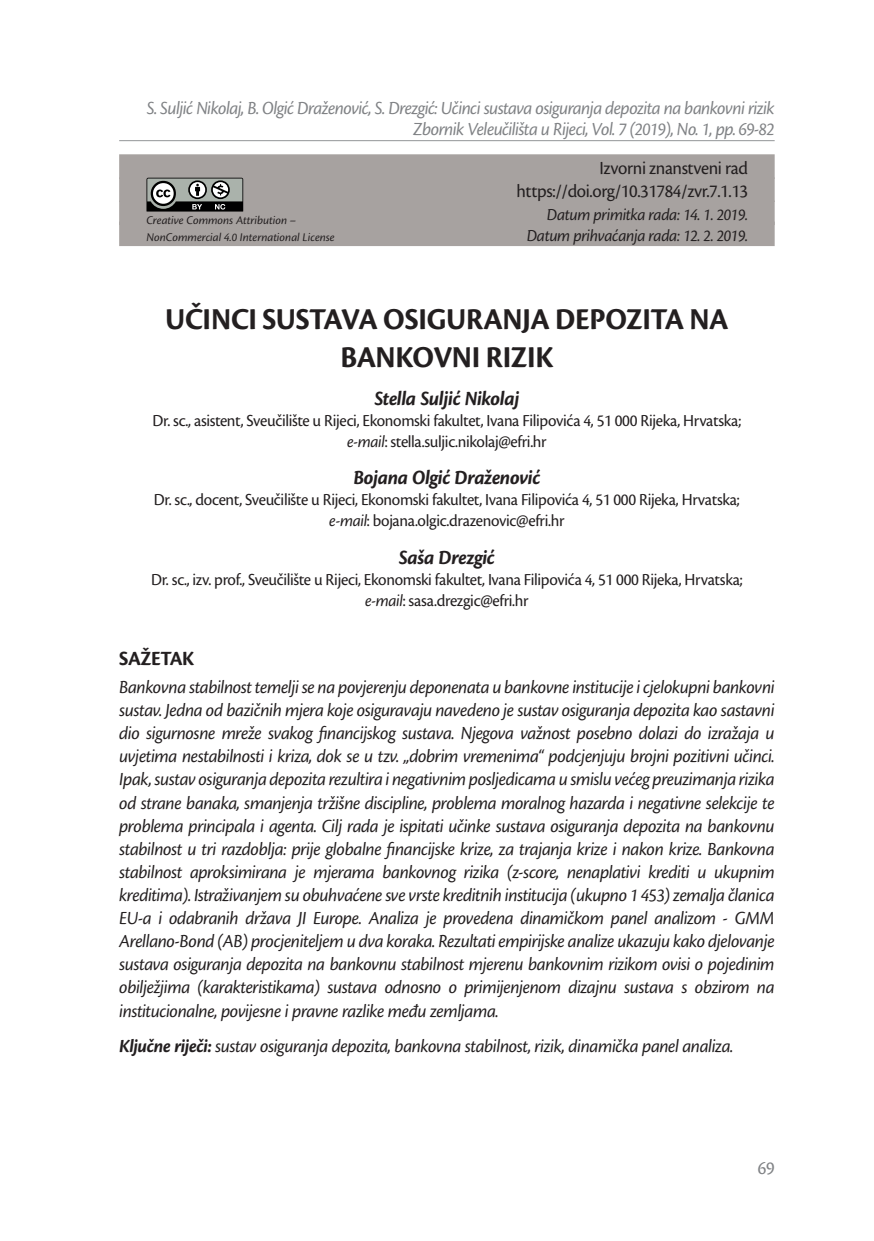
<style>
.page{position:relative;width:874px;height:1241px;background:#fff}
.page>*{position:absolute;margin:0;border:0;box-sizing:border-box;transform-origin:0 0}
.Naslov{font:700 31.5px/37.8px "Cronos Pro";letter-spacing:-.01em;color:#231f20;text-align:center;scale:.96 1}
.t1{font:italic 700 21px "Cronos Pro";letter-spacing:-.02em;color:#231f20;scale:.96 1}
.Sadržaj{font:700 21px "Cronos Pro";letter-spacing:-.02em;color:#231f20;scale:.96 1}
.t2{font:italic 19.25px/23.1px "Cronos Pro";letter-spacing:-.025em;color:#231f20;text-align:justify;scale:.96 1}
.t3{font:italic 19.25px/21px "Cronos Pro";letter-spacing:-.035em;color:#808285;text-align:right;scale:.96 1}
.zaglavlje_iznad_nasl{font:19.25px "Cronos Pro";letter-spacing:-.02em;color:#231f20;scale:.96 1}
.t4{font:19.25px "Cronos Pro";color:#808285;scale:.96 1}
.t5{font:17.5px/21px "Cronos Pro";letter-spacing:-.02em;color:#231f20;text-align:center;scale:.96 1}
.zaglavlje_iznad_nasl-2{font:italic 17.5px "Cronos Pro";letter-spacing:-.02em;color:#231f20;scale:.96 1}
.t6{font:italic 12.25px "Cronos Pro";letter-spacing:-.005em;color:#231f20}
.s1{font-style:italic}
.s2{font-weight:700}
</style>
<div class="page">
<hr style="left:119px;top:140px;width:655px;height:1px;background:#939598">
<div style="left:119px;top:154px;width:655px;height:25px;background:#a7a2a0"></div>
<div style="left:119px;top:177px;width:655px;height:25px;background:#a7a2a0"></div>
<div style="left:119px;top:200px;width:655px;height:25px;background:#a7a2a0"></div>
<div style="left:119px;top:221px;width:655px;height:25px;background:#a7a2a0"></div>
<svg style="left:146px;top:178px;width:97px;height:33px"></svg>
<p class="t3" style="left:147px;top:98px;width:655px">S. Suljić Nikolaj, B. Olgić Draženović, S. Drezgić: Učinci sustava osiguranja depozita na bankovni rizik<br>Zbornik Veleučilišta u Rijeci, Vol. 7 (2019), No. 1, pp. 69-82</p>
<p class="t6" style="left:146px;top:213px;width:151px">Creative Commons Attribution –</p>
<p class="t6" style="left:146px;top:230px;width:190px">NonCommercial 4.0 International License</p>
<p class="zaglavlje_iznad_nasl" style="left:599px;top:157px;width:156px">Izvorni znanstveni rad</p>
<p class="zaglavlje_iznad_nasl" style="left:516px;top:180px;width:242px">https://doi.org/10.31784/zvr.7.1.13</p>
<p class="zaglavlje_iznad_nasl-2" style="left:546px;top:205px;width:211px">Datum primitka rada: 14. 1. 2019.</p>
<p class="zaglavlje_iznad_nasl-2" style="left:526px;top:226px;width:232px">Datum prihvaćanja rada: 12. 2. 2019.</p>
<p class="Naslov" style="left:165px;top:301px;width:588px">UČINCI SUSTAVA OSIGURANJA DEPOZITA NA<br>BANKOVNI RIZIK</p>
<p class="t1" style="left:374px;top:386px;width:152px">Stella Suljić Nikolaj</p>
<p class="t5" style="left:152px;top:409px;width:614px">Dr. sc., asistent, Sveučilište u Rijeci, Ekonomski fakultet, Ivana Filipovića 4, 51 000 Rijeka, Hrvatska; <span class="s1">e-mail</span>: stella.suljic.nikolaj@efri.hr</p>
<p class="t1" style="left:353px;top:465px;width:196px">Bojana Olgić Draženović</p>
<p class="t5" style="left:154px;top:489px;width:611px">Dr. sc., docent, Sveučilište u Rijeci, Ekonomski fakultet, Ivana Filipovića 4, 51 000 Rijeka, Hrvatska; <span class="s1">e-mail</span>: bojana.olgic.drazenovic@efri.hr</p>
<p class="t1" style="left:398px;top:545px;width:102px">Saša Drezgić</p>
<p class="t5" style="left:151px;top:569px;width:617px">Dr. sc., izv. prof., Sveučilište u Rijeci, Ekonomski fakultet, Ivana Filipovića 4, 51 000 Rijeka, Hrvatska; <span class="s1">e-mail</span>: sasa.drezgic@efri.hr</p>
<p class="Sadržaj" style="left:119px;top:646px;width:80px">SAŽETAK</p>
<p class="t2" style="left:119px;top:675px;width:684px">Bankovna stabilnost temelji se na povjerenju deponenata u bankovne institucije i cjelokupni bankovni sustav. Jedna od bazičnih mjera koje osiguravaju navedeno je sustav osiguranja depozita kao sastavni dio sigurnosne mreže svakog financijskog sustava. Njegova važnost posebno dolazi do izražaja u uvjetima nestabilnosti i kriza, dok se u tzv. „dobrim vremenima“ podcjenjuju brojni pozitivni učinci.<br>Ipak, sustav osiguranja depozita rezultira i negativnim posljedicama u smislu većeg preuzimanja rizika od strane banaka, smanjenja tržišne discipline, problema moralnog hazarda i negativne selekcije te problema principala i agenta. Cilj rada je ispitati učinke sustava osiguranja depozita na bankovnu stabilnost u tri razdoblja: prije globalne financijske krize, za trajanja krize i nakon krize. Bankovna stabilnost aproksimirana je mjerama bankovnog rizika (z-score, nenaplativi krediti u ukupnim kreditima). Istraživanjem su obuhvaćene sve vrste kreditnih institucija (ukupno 1 453) zemalja članica EU-a i odabranih država JI Europe. Analiza je provedena dinamičkom panel analizom - GMM Arellano-Bond (AB) procjeniteljem u dva koraka. Rezultati empirijske analize ukazuju kako djelovanje sustava osiguranja depozita na bankovnu stabilnost mjerenu bankovnim rizikom ovisi o pojedinim obilježjima (karakteristikama) sustava odnosno o primijenjenom dizajnu sustava s obzirom na institucionalne, povijesne i pravne razlike među zemljama.</p>
<p class="t2" style="left:119px;top:1034px;width:641px"><span class="s2">Ključne riječi:</span> sustav osiguranja depozita, bankovna stabilnost, rizik, dinamička panel analiza.</p>
<p class="t4" style="left:757px;top:1156px;width:19px">69</p>
</div>
